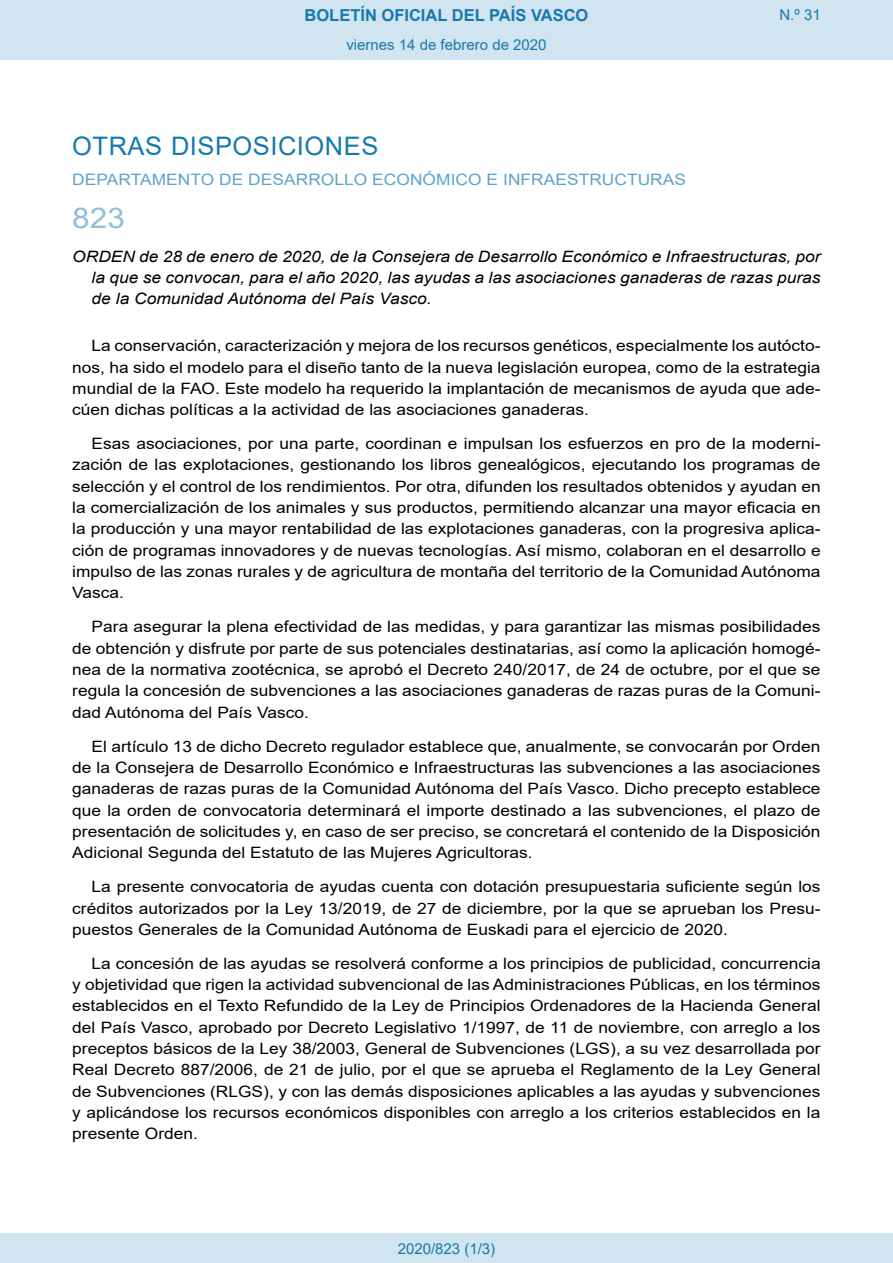
<style>
.page{position:relative;width:893px;height:1263px;background:#fff}
.page>*{position:absolute;margin:0;border:0;box-sizing:border-box;transform-origin:0 0}
.BOPVOrden{font:28.5px "Arial";color:#90c0db;scale:1.11 1}
.BOPVSeccion{font:25.5px "Arial";letter-spacing:.02em;color:#1879ad}
.t1{font:700 16.5px "Arial";color:#1879ad}
.BOPVDetalle{font:15.6px/21.3px "Arial";color:#000;text-align:justify;scale:1.11 1}
.BOPVTitulo{font:italic 15.6px/21.3px "Arial";color:#000;text-align:justify;scale:1.11 1}
.BOPVOrganismo{font:15.6px "Arial";letter-spacing:.005em;color:#5ea4ca;scale:1.11 1}
.Paginacion_Centro{font:15px "Arial";color:#1879ad}
</style>
<div class="page">
<div style="left:0;top:0;width:893px;height:60px;background:#d0e5f0"></div>
<div style="left:0;top:1233px;width:893px;height:30px;background:#d0e5f0"></div>
<p class="t1" style="left:305px;top:3px;width:285px">BOLETÍN OFICIAL DEL PAÍS VASCO</p>
<p class="Paginacion_Centro" style="left:346px;top:35px;width:202px">viernes 14 de febrero de 2020</p>
<p class="Paginacion_Centro" style="left:779px;top:5px;width:43px">N.º 31</p>
<p class="BOPVSeccion" style="left:72px;top:128px;width:308px">OTRAS DISPOSICIONES</p>
<p class="BOPVOrganismo" style="left:72px;top:169px;width:554px">DEPARTAMENTO DE DESARROLLO ECONÓMICO E INFRAESTRUCTURAS</p>
<p class="BOPVOrden" style="left:72px;top:198px;width:49px">823</p>
<p class="BOPVTitulo" style="left:92px;top:246px;width:658px;text-indent:-19px">ORDEN de 28 de enero de 2020, de la Consejera de Desarrollo Económico e Infraestructuras, por la que se convocan, para el año 2020, las ayudas a las asociaciones ganaderas de razas puras de la Comunidad Autónoma del País Vasco.</p>
<p class="BOPVDetalle" style="left:72px;top:335px;width:676px;text-indent:19px">La conservación, caracterización y mejora de los recursos genéticos, especialmente los autócto&shy;nos, ha sido el modelo para el diseño tanto de la nueva legislación europea, como de la estrategia mundial de la FAO. Este modelo ha requerido la implantación de mecanismos de ayuda que ade&shy;cúen dichas políticas a la actividad de las asociaciones ganaderas.</p>
<p class="BOPVDetalle" style="left:72px;top:433px;width:676px;text-indent:19px">Esas asociaciones, por una parte, coordinan e impulsan los esfuerzos en pro de la moderni&shy;zación de las explotaciones, gestionando los libros genealógicos, ejecutando los programas de selección y el control de los rendimientos. Por otra, difunden los resultados obtenidos y ayudan en la comercialización de los animales y sus productos, permitiendo alcanzar una mayor eficacia en la producción y una mayor rentabilidad de las explotaciones ganaderas, con la progresiva aplica&shy;ción de programas innovadores y de nuevas tecnologías. Así mismo, colaboran en el desarrollo e impulso de las zonas rurales y de agricultura de montaña del territorio de la Comunidad Autónoma Vasca.</p>
<p class="BOPVDetalle" style="left:72px;top:616px;width:676px;text-indent:19px">Para asegurar la plena efectividad de las medidas, y para garantizar las mismas posibilidades de obtención y disfrute por parte de sus potenciales destinatarias, así como la aplicación homogé&shy;nea de la normativa zootécnica, se aprobó el Decreto 240/2017, de 24 de octubre, por el que se regula la concesión de subvenciones a las asociaciones ganaderas de razas puras de la Comuni&shy;dad Autónoma del País Vasco.</p>
<p class="BOPVDetalle" style="left:72px;top:735px;width:676px;text-indent:19px">El artículo 13 de dicho Decreto regulador establece que, anualmente, se convocarán por Orden de la Consejera de Desarrollo Económico e Infraestructuras las subvenciones a las asociaciones ganaderas de razas puras de la Comunidad Autónoma del País Vasco. Dicho precepto establece que la orden de convocatoria determinará el importe destinado a las subvenciones, el plazo de presentación de solicitudes y, en caso de ser preciso, se concretará el contenido de la Disposición Adicional Segunda del Estatuto de las Mujeres Agricultoras.</p>
<p class="BOPVDetalle" style="left:72px;top:876px;width:676px;text-indent:19px">La presente convocatoria de ayudas cuenta con dotación presupuestaria suficiente según los créditos autorizados por la Ley 13/2019, de 27 de diciembre, por la que se aprueban los Presu&shy;puestos Generales de la Comunidad Autónoma de Euskadi para el ejercicio de 2020.</p>
<p class="BOPVDetalle" style="left:72px;top:953px;width:676px;text-indent:19px">La concesión de las ayudas se resolverá conforme a los principios de publicidad, concurrencia y objetividad que rigen la actividad subvencional de las Administraciones Públicas, en los términos establecidos en el Texto Refundido de la Ley de Principios Ordenadores de la Hacienda General del País Vasco, aprobado por Decreto Legislativo 1/1997, de 11 de noviembre, con arreglo a los preceptos básicos de la Ley 38/2003, General de Subvenciones (LGS), a su vez desarrollada por Real Decreto 887/2006, de 21 de julio, por el que se aprueba el Reglamento de la Ley General de Subvenciones (RLGS), y con las demás disposiciones aplicables a las ayudas y subvenciones y aplicándose los recursos económicos disponibles con arreglo a los criterios establecidos en la presente Orden.</p>
<p class="Paginacion_Centro" style="left:398px;top:1238px;width:99px">2020/823 (1/3)</p>
</div>
